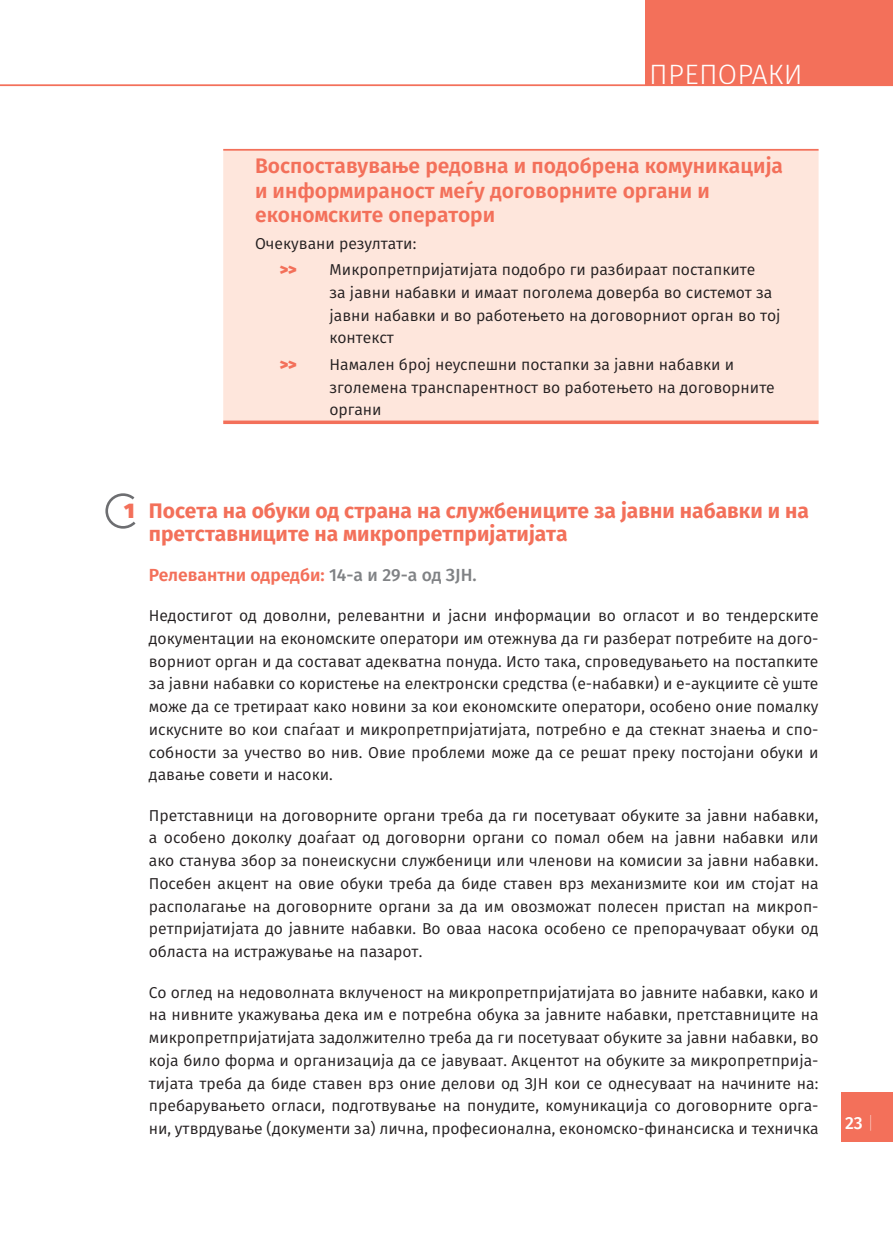
<style>
.page{position:relative;width:893px;height:1241px;background:#fff}
.page>*{position:absolute;margin:0;border:0;box-sizing:border-box;transform-origin:0 0}
.t1{font:300 28px "Fira Sans";letter-spacing:.01em;color:#fff}
.t2{font:600 21px/24.5px "Fira Sans";color:#f3705a}
.t3{font:700 21px/22.8px "Fira Sans";color:#f3705a}
.t4{font:600 17.5px "Fira Sans";color:#f3705a}
.t5{font:500 17.5px "Fira Sans";color:#fff}
.t6{font:15.75px/22.8px "Fira Sans";color:#231f20;text-align:justify}
.t7{font:900 15.75px "Fira Sans";color:#f3705a}
.s1{font-weight:900}
.s2{font-weight:500;color:#808285}
.s3{font-weight:100}
</style>
<div class="page">
<div style="left:645px;top:0;width:248px;height:85px;background:#f3705a"></div>
<div style="left:841px;top:1091px;width:52px;height:50px;background:#f3705a"></div>
<hr style="left:0;top:84px;width:893px;height:2px;background:#f3705a">
<div style="left:223px;top:151px;width:596px;height:269px;background:#fee6dc"></div>
<hr style="left:223px;top:149px;width:596px;height:2px;background:#f3705a">
<svg style="left:223px;top:420px;width:596px;height:4px;background:#f4806b"></svg>
<svg style="left:105px;top:493px;width:31px;height:36px"></svg>
<h1 class="t1" style="left:649px;top:54px;width:155px">ПРЕПОРАКИ</h1>
<h2 class="t2" style="left:255px;top:155px;width:529px">Воспоставување редовна и подобрена комуникација и информираност меѓу договорните органи и економските оператори</h2>
<p class="t6" style="left:255px;top:233px;width:163px">Очекувани резултати:</p>
<p class="t7" style="left:280px;top:258px;width:18px">&gt;&gt;</p>
<p class="t6" style="left:329px;top:259px;width:453px;text-align:left">Микропретпријатијата подобро ги разбираат постапките<br>за јавни набавки и имаат поголема доверба во системот за јавни набавки и во работењето на договорниот орган во тој контекст</p>
<p class="t7" style="left:280px;top:353px;width:18px">&gt;&gt;</p>
<p class="t6" style="left:329px;top:354px;width:447px;text-align:left">Намален број неуспешни постапки за јавни набавки и зголемена транспарентност во работењето на договорните органи</p>
<h2 class="t3" style="left:149px;top:500px;width:662px;text-indent:-25px"><span class="s1">1</span> Посета на обуки од страна на службениците за јавни набавки и на претставниците на микропретпријатијата</h2>
<p class="t4" style="left:149px;top:562px;width:329px">Релевантни одредби: <span class="s2">14-а и 29-а од ЗЈН.</span></p>
<p class="t6" style="left:149px;top:605px;width:671px">Недостигот од доволни, релевантни и јасни информации во огласот и во тендерските документации на економските оператори им отежнува да ги разберат потребите на дого&shy;ворниот орган и да состават адекватна понуда. Исто така, спроведувањето на постапките за јавни набавки со користење на електронски средства (е-набавки) и е-аукциите сè уште може да се третираат како новини за кои економските оператори, особено оние помалку искусните во кои спаѓаат и микропретпријатијата, потребно е да стекнат знаења и спо&shy;собности за учество во нив. Овие проблеми може да се решат преку постојани обуки и давање совети и насоки.</p>
<p class="t6" style="left:149px;top:804px;width:671px">Претставници на договорните органи треба да ги посетуваат обуките за јавни набавки, а особено доколку доаѓаат од договорни органи со помал обем на јавни набавки или ако станува збор за понеискусни службеници или членови на комисии за јавни набавки.<br>Посебен акцент на овие обуки треба да биде ставен врз механизмите кои им стојат на располагање на договорните органи за да им овозможат полесен пристап на микроп&shy;ретпријатијата до јавните набавки. Во оваа насока особено се препорачуваат обуки од областа на истражување на пазарот.</p>
<p class="t6" style="left:149px;top:981px;width:671px">Со оглед на недоволната вклученост на микропретпријатијата во јавните набавки, како и на нивните укажувања дека им е потребна обука за јавните набавки, претставниците на микропретпријатијата задолжително треба да ги посетуваат обуките за јавни набавки, во која било форма и организација да се јавуваат. Акцентот на обуките за микропретприја&shy;тијата треба да биде ставен врз оние делови од ЗЈН кои се однесуваат на начините на: пребарувањето огласи, подготвување на понудите, комуникација со договорните орга&shy;ни, утврдување (документи за) лична, професионална, економско-финансиска и техничка</p>
<p class="t5" style="left:845px;top:1110px;width:31px">23 <span class="s3">|</span></p>
</div>
